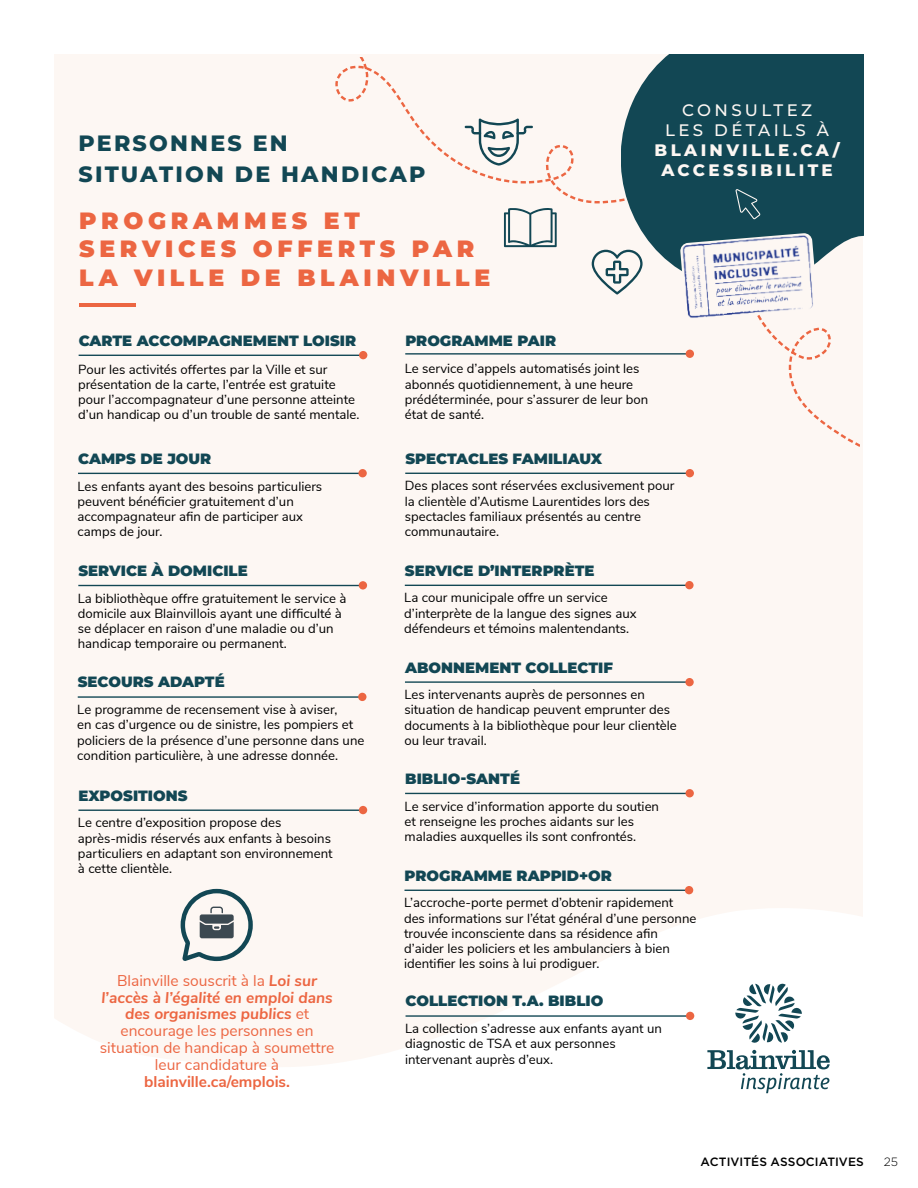
<style>
.page{position:relative;width:918px;height:1188px;background:#fff}
.page>*{position:absolute;margin:0;border:0;box-sizing:border-box;transform-origin:0 0}
.t1{font:900 23.55px/28.2px "Montserrat";letter-spacing:.2em;color:#ec6642}
.t2{font:800 22.2px/31px "Montserrat";letter-spacing:.1em;color:#124754}
.t3{font:800 16.65px/20px "Montserrat";letter-spacing:.2em;color:#fdf7f3;text-align:center}
.t4{font:500 16.65px/20px "Montserrat";letter-spacing:.2em;color:#fdf7f3;text-align:center}
.t5{font:15.6px/16.8px "Nunito Sans";color:#ec6642;text-align:center}
.t6{font:700 15.6px "Nunito Sans";color:#ec6642}
.t7{font:900 14.85px "Montserrat";color:#124754}
.t8{font:13.2px/15.3px "Nunito Sans";color:#000}
.t9{font:500 12px "Gotham HTF";letter-spacing:.005em;color:#000}
.t10{font:300 12px "Gotham HTF";color:#000}
.s1{font-weight:700;font-style:italic}
</style>
<div class="page">
<div style="left:54px;top:54px;width:809px;height:1056px;background:#fdf7f3"></div>
<hr style="left:79px;top:304px;width:56px;height:3px;background:#ec6642">
<hr style="left:79px;top:355px;width:283px;height:1px;background:#124754">
<div style="left:359px;top:351px;width:8px;height:8px;background:#ec6642;border-radius:50%"></div>
<hr style="left:78px;top:473px;width:284px;height:1px;background:#124754">
<div style="left:358px;top:469px;width:9px;height:8px;background:#ec6642;border-radius:50%"></div>
<hr style="left:78px;top:585px;width:284px;height:1px;background:#124754">
<div style="left:359px;top:581px;width:8px;height:9px;background:#ec6642;border-radius:50%"></div>
<hr style="left:78px;top:696px;width:283px;height:2px;background:#124754">
<div style="left:358px;top:693px;width:8px;height:8px;background:#ec6642;border-radius:50%"></div>
<hr style="left:78px;top:810px;width:284px;height:1px;background:#124754">
<div style="left:359px;top:806px;width:8px;height:8px;background:#ec6642;border-radius:50%"></div>
<hr style="left:405px;top:473px;width:284px;height:1px;background:#124754">
<hr style="left:405px;top:585px;width:283px;height:1px;background:#124754">
<div style="left:685px;top:581px;width:9px;height:8px;background:#ec6642;border-radius:50%"></div>
<hr style="left:405px;top:681px;width:284px;height:2px;background:#124754">
<div style="left:685px;top:678px;width:9px;height:8px;background:#ec6642;border-radius:50%"></div>
<hr style="left:405px;top:793px;width:284px;height:1px;background:#124754">
<div style="left:686px;top:789px;width:8px;height:8px;background:#ec6642;border-radius:50%"></div>
<hr style="left:405px;top:353px;width:284px;height:2px;background:#124754">
<svg style="left:54px;top:908px;width:809px;height:202px;fill:#fff"></svg>
<svg style="left:735px;top:983px;width:67px;height:60px"></svg>
<svg style="left:707px;top:1050px;width:123px;height:43px"></svg>
<hr style="left:406px;top:1015px;width:283px;height:2px;background:#124754">
<div style="left:686px;top:1012px;width:8px;height:8px;background:#ec6642;border-radius:50%"></div>
<hr style="left:405px;top:890px;width:283px;height:1px;background:#124754">
<div style="left:685px;top:886px;width:8px;height:8px;background:#ec6642;border-radius:50%"></div>
<svg style="left:335px;top:57px;width:286px;height:147px"></svg>
<svg style="left:181px;top:889px;width:72px;height:72px"></svg>
<svg style="left:592px;top:250px;width:29px;height:45px"></svg>
<svg style="left:465px;top:118px;width:68px;height:48px"></svg>
<svg style="left:504px;top:208px;width:53px;height:39px"></svg>
<svg style="left:621px;top:54px;width:242px;height:238px;background:#295863"></svg>
<svg style="left:735px;top:189px;width:25px;height:17px"></svg>
<svg style="left:680px;top:233px;width:179px;height:245px"></svg>
<img style="left:654px;top:206px;width:188px;height:141px">
<h2 class="t2" style="left:79px;top:127px;width:349px">PERSONNES EN<br>SITUATION DE HANDICAP</h2>
<h1 class="t1" style="left:79px;top:205px;width:413px">PROGRAMMES ET<br>SERVICES OFFERTS PAR<br>LA VILLE DE BLAINVILLE</h1>
<p class="t4" style="left:665px;top:99px;width:165px">CONSULTEZ<br>LES DÉTAILS À</p>
<p class="t3" style="left:655px;top:139px;width:187px">BLAINVILLE.CA/<br>ACCESSIBILITE</p>
<p class="t7" style="left:79px;top:329px;width:279px">CARTE ACCOMPAGNEMENT LOISIR</p>
<p class="t8" style="left:78px;top:360px;width:283px">Pour les activités offertes par la Ville et sur présentation de la carte, l’entrée est gratuite pour l’accompagnateur d’une personne atteinte d’un handicap ou d’un trouble de santé mentale.</p>
<p class="t7" style="left:78px;top:447px;width:135px">CAMPS DE JOUR</p>
<p class="t8" style="left:78px;top:477px;width:246px">Les enfants ayant des besoins particuliers peuvent bénéficier gratuitement d’un accompagnateur afin de participer aux camps de jour.</p>
<p class="t7" style="left:78px;top:560px;width:171px">SERVICE À DOMICILE</p>
<p class="t8" style="left:78px;top:590px;width:270px">La bibliothèque offre gratuitement le service à domicile aux Blainvillois ayant une difficulté à se déplacer en raison d’une maladie ou d’un handicap temporaire ou permanent.</p>
<p class="t7" style="left:78px;top:671px;width:148px">SECOURS ADAPTÉ</p>
<p class="t8" style="left:77px;top:701px;width:289px">Le programme de recensement vise à aviser,<br>en cas d’urgence ou de sinistre, les pompiers et policiers de la présence d’une personne dans une condition particulière, à une adresse donnée.</p>
<p class="t7" style="left:79px;top:784px;width:111px">EXPOSITIONS</p>
<p class="t8" style="left:78px;top:814px;width:256px">Le centre d’exposition propose des après-midis réservés aux enfants à besoins particuliers en adaptant son environnement à cette clientèle.</p>
<p class="t5" style="left:100px;top:971px;width:236px">Blainville souscrit à la <span class="s1">Loi sur l’accès à l’égalité en emploi dans des organismes publics</span> et encourage les personnes en situation de handicap à soumettre leur candidature à</p>
<p class="t6" style="left:144px;top:1070px;width:147px">blainville.ca/emplois.</p>
<p class="t7" style="left:405px;top:329px;width:152px">PROGRAMME PAIR</p>
<p class="t8" style="left:405px;top:360px;width:245px">Le service d’appels automatisés joint les abonnés quotidiennement, à une heure prédéterminée, pour s’assurer de leur bon état de santé.</p>
<p class="t7" style="left:405px;top:447px;width:198px">SPECTACLES FAMILIAUX</p>
<p class="t8" style="left:405px;top:477px;width:271px">Des places sont réservées exclusivement pour la clientèle d’Autisme Laurentides lors des spectacles familiaux présentés au centre communautaire.</p>
<p class="t7" style="left:405px;top:559px;width:191px">SERVICE D’INTERPRÈTE</p>
<p class="t8" style="left:404px;top:589px;width:234px">La cour municipale offre un service d’interprète de la langue des signes aux défendeurs et témoins malentendants.</p>
<p class="t7" style="left:405px;top:656px;width:209px">ABONNEMENT COLLECTIF</p>
<p class="t8" style="left:404px;top:686px;width:274px">Les intervenants auprès de personnes en situation de handicap peuvent emprunter des documents à la bibliothèque pour leur clientèle ou leur travail.</p>
<p class="t7" style="left:405px;top:767px;width:116px">BIBLIO-SANTÉ</p>
<p class="t8" style="left:405px;top:798px;width:256px">Le service d’information apporte du soutien et renseigne les proches aidants sur les maladies auxquelles ils sont confrontés.</p>
<p class="t7" style="left:405px;top:864px;width:209px">PROGRAMME RAPPID+OR</p>
<p class="t8" style="left:404px;top:894px;width:294px">L’accroche-porte permet d’obtenir rapidement des informations sur l’état général d’une personne trouvée inconsciente dans sa résidence afin d’aider les policiers et les ambulanciers à bien identifier les soins à lui prodiguer.</p>
<p class="t7" style="left:406px;top:990px;width:199px">COLLECTION T.A. BIBLIO</p>
<p class="t8" style="left:405px;top:1020px;width:258px">La collection s’adresse aux enfants ayant un diagnostic de TSA et aux personnes intervenant auprès d’eux.</p>
<p class="t9" style="left:701px;top:1155px;width:165px">ACTIVITÉS ASSOCIATIVES</p>
<p class="t10" style="left:884px;top:1155px;width:16px">25</p>
</div>
